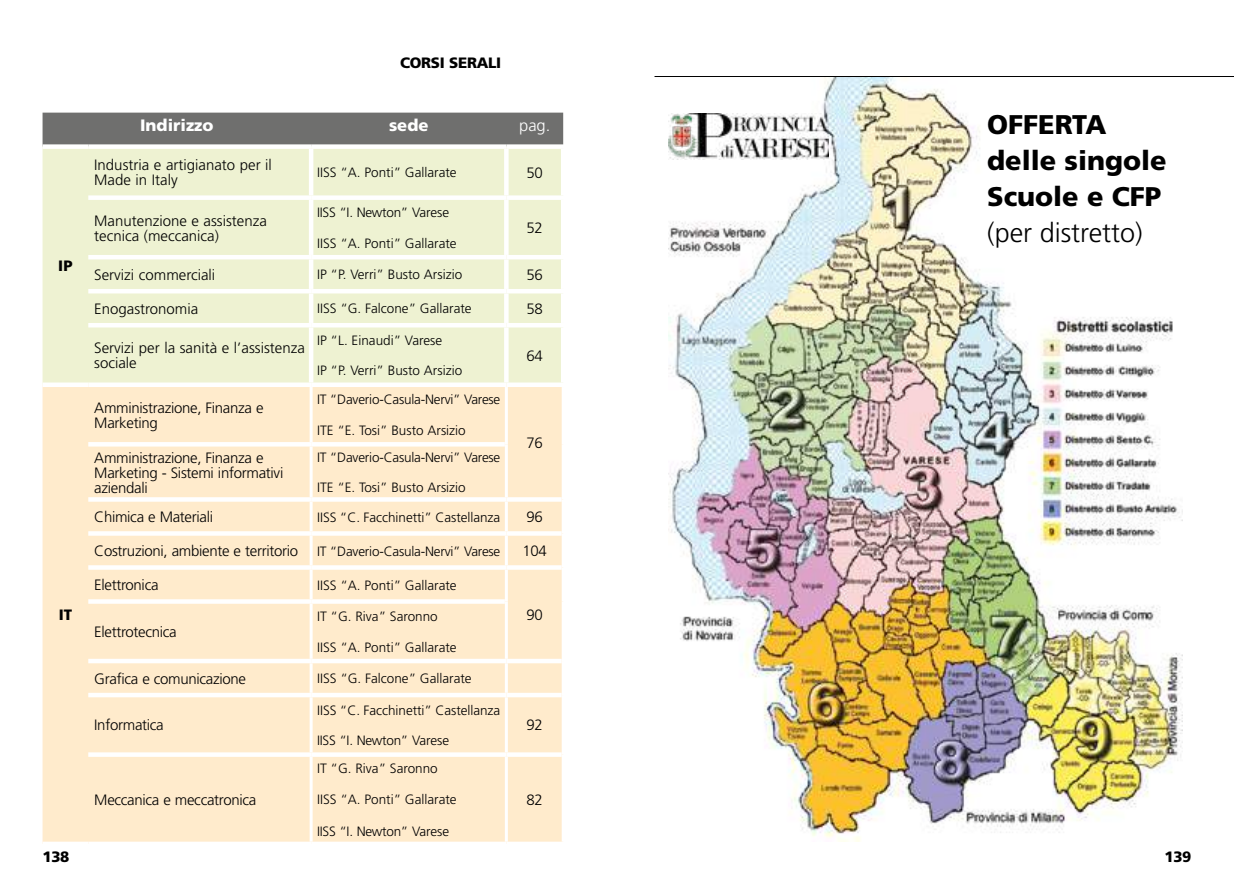
<style>
.page{position:relative;width:1234px;height:893px;background:#fff}
.page>*{position:absolute;margin:0;border:0;box-sizing:border-box;transform-origin:0 0}
.t1{font:900 27px/36px "Frutiger LT Std";color:#000}
.t2{font:300 27px "Frutiger LT Std";color:#000}
.t3{font:900 16.5px "Frutiger LT Std";color:#fff}
.t4{font:300 16.5px "Frutiger LT Std";color:#fff}
.t5{font:300 15px/15px "Frutiger LT Std";letter-spacing:-.02em;color:#000}
.t6{font:300 15px/15px "Frutiger LT Std";color:#000}
.t7{font:900 15px "Frutiger LT Std";letter-spacing:-.02em;color:#000}
.t8{font:300 13.5px "Frutiger LT Std";color:#000}
.t9{font:300 13.5px "Frutiger LT Std";letter-spacing:-.02em;color:#000}
</style>
<div class="page">
<img style="left:668px;top:78px;width:514px;height:764px">
<hr style="left:654px;top:76px;width:579px;height:1px;background:#000">
<img style="left:668px;top:114px;width:160px;height:45px">
<div style="left:43px;top:113px;width:520px;height:31px;background:#6f6f6e"></div>
<div style="left:43px;top:149px;width:518px;height:233px;background:#eef2d2"></div>
<div style="left:43px;top:387px;width:518px;height:455px;background:#ffebcc"></div>
<hr style="left:309px;top:387px;width:3px;height:55px;background:#fff">
<hr style="left:504px;top:387px;width:3px;height:57px;background:#fff">
<hr style="left:309px;top:447px;width:3px;height:50px;background:#fff">
<hr style="left:504px;top:444px;width:3px;height:53px;background:#fff">
<hr style="left:309px;top:502px;width:3px;height:29px;background:#fff">
<hr style="left:504px;top:502px;width:3px;height:29px;background:#fff">
<hr style="left:309px;top:536px;width:3px;height:29px;background:#fff">
<hr style="left:504px;top:536px;width:3px;height:29px;background:#fff">
<hr style="left:309px;top:570px;width:3px;height:29px;background:#fff">
<hr style="left:504px;top:570px;width:3px;height:31px;background:#fff">
<hr style="left:309px;top:604px;width:3px;height:55px;background:#fff">
<hr style="left:504px;top:601px;width:3px;height:58px;background:#fff">
<hr style="left:309px;top:663px;width:3px;height:30px;background:#fff">
<hr style="left:504px;top:663px;width:3px;height:30px;background:#fff">
<hr style="left:309px;top:697px;width:3px;height:55px;background:#fff">
<hr style="left:504px;top:697px;width:3px;height:55px;background:#fff">
<hr style="left:309px;top:757px;width:3px;height:85px;background:#fff">
<hr style="left:504px;top:757px;width:3px;height:85px;background:#fff">
<div style="left:88px;top:442px;width:223px;height:5px;background:#fff"></div>
<div style="left:311px;top:442px;width:193px;height:5px;background:#fff"></div>
<div style="left:88px;top:497px;width:223px;height:5px;background:#fff"></div>
<div style="left:311px;top:497px;width:195px;height:5px;background:#fff"></div>
<div style="left:506px;top:497px;width:55px;height:5px;background:#fff"></div>
<div style="left:88px;top:531px;width:223px;height:5px;background:#fff"></div>
<div style="left:311px;top:531px;width:195px;height:5px;background:#fff"></div>
<div style="left:506px;top:531px;width:55px;height:5px;background:#fff"></div>
<div style="left:88px;top:565px;width:223px;height:5px;background:#fff"></div>
<div style="left:311px;top:565px;width:195px;height:5px;background:#fff"></div>
<div style="left:506px;top:565px;width:55px;height:5px;background:#fff"></div>
<div style="left:88px;top:599px;width:223px;height:5px;background:#fff"></div>
<div style="left:311px;top:599px;width:193px;height:5px;background:#fff"></div>
<hr style="left:88px;top:659px;width:223px;height:4px;background:#fff">
<hr style="left:311px;top:659px;width:195px;height:4px;background:#fff">
<hr style="left:506px;top:659px;width:55px;height:4px;background:#fff">
<hr style="left:88px;top:693px;width:223px;height:4px;background:#fff">
<hr style="left:311px;top:693px;width:195px;height:4px;background:#fff">
<hr style="left:506px;top:693px;width:55px;height:4px;background:#fff">
<div style="left:88px;top:752px;width:223px;height:5px;background:#fff"></div>
<div style="left:311px;top:752px;width:195px;height:5px;background:#fff"></div>
<div style="left:506px;top:752px;width:55px;height:5px;background:#fff"></div>
<hr style="left:309px;top:149px;width:4px;height:46px;background:#fff">
<hr style="left:504px;top:149px;width:4px;height:46px;background:#fff">
<div style="left:88px;top:195px;width:223px;height:5px;background:#fff"></div>
<div style="left:311px;top:195px;width:195px;height:5px;background:#fff"></div>
<hr style="left:309px;top:200px;width:4px;height:55px;background:#fff">
<div style="left:506px;top:195px;width:59px;height:5px;background:#fff"></div>
<hr style="left:504px;top:200px;width:4px;height:55px;background:#fff">
<hr style="left:88px;top:255px;width:223px;height:4px;background:#fff">
<hr style="left:311px;top:255px;width:195px;height:4px;background:#fff">
<hr style="left:309px;top:259px;width:4px;height:30px;background:#fff">
<hr style="left:506px;top:255px;width:59px;height:4px;background:#fff">
<hr style="left:504px;top:259px;width:4px;height:30px;background:#fff">
<hr style="left:88px;top:289px;width:223px;height:4px;background:#fff">
<hr style="left:311px;top:289px;width:195px;height:4px;background:#fff">
<hr style="left:309px;top:293px;width:4px;height:30px;background:#fff">
<hr style="left:506px;top:289px;width:59px;height:4px;background:#fff">
<hr style="left:504px;top:293px;width:4px;height:30px;background:#fff">
<hr style="left:88px;top:323px;width:223px;height:4px;background:#fff">
<hr style="left:311px;top:323px;width:195px;height:4px;background:#fff">
<hr style="left:309px;top:327px;width:4px;height:55px;background:#fff">
<hr style="left:506px;top:323px;width:59px;height:4px;background:#fff">
<hr style="left:504px;top:327px;width:4px;height:55px;background:#fff">
<p class="t7" style="left:58px;top:257px;width:16px">IP</p>
<p class="t7" style="left:59px;top:606px;width:15px">IT</p>
<p class="t7" style="left:400px;top:53px;width:102px">CORSI SERALI</p>
<p class="t3" style="left:140px;top:115px;width:75px">Indirizzo</p>
<p class="t3" style="left:389px;top:115px;width:41px">sede</p>
<p class="t4" style="left:519px;top:116px;width:33px">pag.</p>
<p class="t6" style="left:94px;top:158px;width:179px">Industria e artigianato per il<br>Made in Italy</p>
<p class="t8" style="left:317px;top:165px;width:141px">IISS “A. Ponti” Gallarate</p>
<p class="t5" style="left:526px;top:165px;width:18px">50</p>
<p class="t6" style="left:94px;top:213px;width:174px">Manutenzione e assistenza tecnica (meccanica)</p>
<p class="t9" style="left:317px;top:205px;width:134px">IISS “I. Newton” Varese</p>
<p class="t8" style="left:317px;top:235px;width:141px">IISS “A. Ponti” Gallarate</p>
<p class="t5" style="left:526px;top:221px;width:18px">52</p>
<p class="t6" style="left:94px;top:267px;width:122px">Servizi commerciali</p>
<p class="t8" style="left:317px;top:267px;width:146px">IP “P. Verri” Busto Arsizio</p>
<p class="t5" style="left:526px;top:267px;width:18px">56</p>
<p class="t6" style="left:94px;top:301px;width:105px">Enogastronomia</p>
<p class="t8" style="left:317px;top:301px;width:156px">IISS “G. Falcone” Gallarate</p>
<p class="t5" style="left:526px;top:301px;width:18px">58</p>
<p class="t6" style="left:94px;top:341px;width:212px">Servizi per la sanità e l’assistenza sociale</p>
<p class="t8" style="left:317px;top:332px;width:127px">IP “L. Einaudi” Varese</p>
<p class="t8" style="left:317px;top:363px;width:146px">IP “P. Verri” Busto Arsizio</p>
<p class="t5" style="left:526px;top:348px;width:18px">64</p>
<p class="t5" style="left:94px;top:400px;width:171px">Amministrazione, Finanza e<br>Marketing</p>
<p class="t8" style="left:317px;top:392px;width:185px">IT “Daverio-Casula-Nervi” Varese</p>
<p class="t8" style="left:317px;top:423px;width:150px">ITE “E. Tosi” Busto Arsizio</p>
<p class="t5" style="left:94px;top:450px;width:190px">Amministrazione, Finanza e<br>Marketing - Sistemi informativi aziendali</p>
<p class="t8" style="left:317px;top:449px;width:185px">IT “Daverio-Casula-Nervi” Varese</p>
<p class="t8" style="left:317px;top:480px;width:150px">ITE “E. Tosi” Busto Arsizio</p>
<p class="t5" style="left:526px;top:435px;width:18px">76</p>
<p class="t5" style="left:94px;top:510px;width:120px">Chimica e Materiali</p>
<p class="t8" style="left:317px;top:509px;width:185px">IISS “C. Facchinetti” Castellanza</p>
<p class="t5" style="left:526px;top:510px;width:18px">96</p>
<p class="t5" style="left:94px;top:544px;width:205px">Costruzioni, ambiente e territorio</p>
<p class="t8" style="left:317px;top:543px;width:185px">IT “Daverio-Casula-Nervi” Varese</p>
<p class="t5" style="left:522px;top:544px;width:26px">104</p>
<p class="t5" style="left:94px;top:578px;width:66px">Elettronica</p>
<p class="t8" style="left:317px;top:577px;width:141px">IISS “A. Ponti” Gallarate</p>
<p class="t5" style="left:526px;top:607px;width:18px">90</p>
<p class="t5" style="left:94px;top:624px;width:84px">Elettrotecnica</p>
<p class="t8" style="left:317px;top:609px;width:122px">IT “G. Riva” Saronno</p>
<p class="t8" style="left:317px;top:639px;width:141px">IISS “A. Ponti” Gallarate</p>
<p class="t5" style="left:94px;top:671px;width:153px">Grafica e comunicazione</p>
<p class="t8" style="left:317px;top:671px;width:156px">IISS “G. Falcone” Gallarate</p>
<p class="t5" style="left:94px;top:718px;width:71px">Informatica</p>
<p class="t8" style="left:317px;top:702px;width:185px">IISS “C. Facchinetti” Castellanza</p>
<p class="t9" style="left:317px;top:733px;width:134px">IISS “I. Newton” Varese</p>
<p class="t5" style="left:94px;top:792px;width:163px">Meccanica e meccatronica</p>
<p class="t8" style="left:317px;top:761px;width:122px">IT “G. Riva” Saronno</p>
<p class="t8" style="left:317px;top:791px;width:141px">IISS “A. Ponti” Gallarate</p>
<p class="t9" style="left:317px;top:823px;width:134px">IISS “I. Newton” Varese</p>
<p class="t5" style="left:526px;top:718px;width:18px">92</p>
<p class="t5" style="left:526px;top:792px;width:18px">82</p>
<h1 class="t1" style="left:986px;top:106px;width:181px">OFFERTA delle singole<br>Scuole e CFP</h1>
<h1 class="t2" style="left:986px;top:217px;width:157px">(per distretto)</h1>
<p class="t7" style="left:43px;top:847px;width:28px">138</p>
<p class="t7" style="left:1164px;top:847px;width:28px">139</p>
</div>
